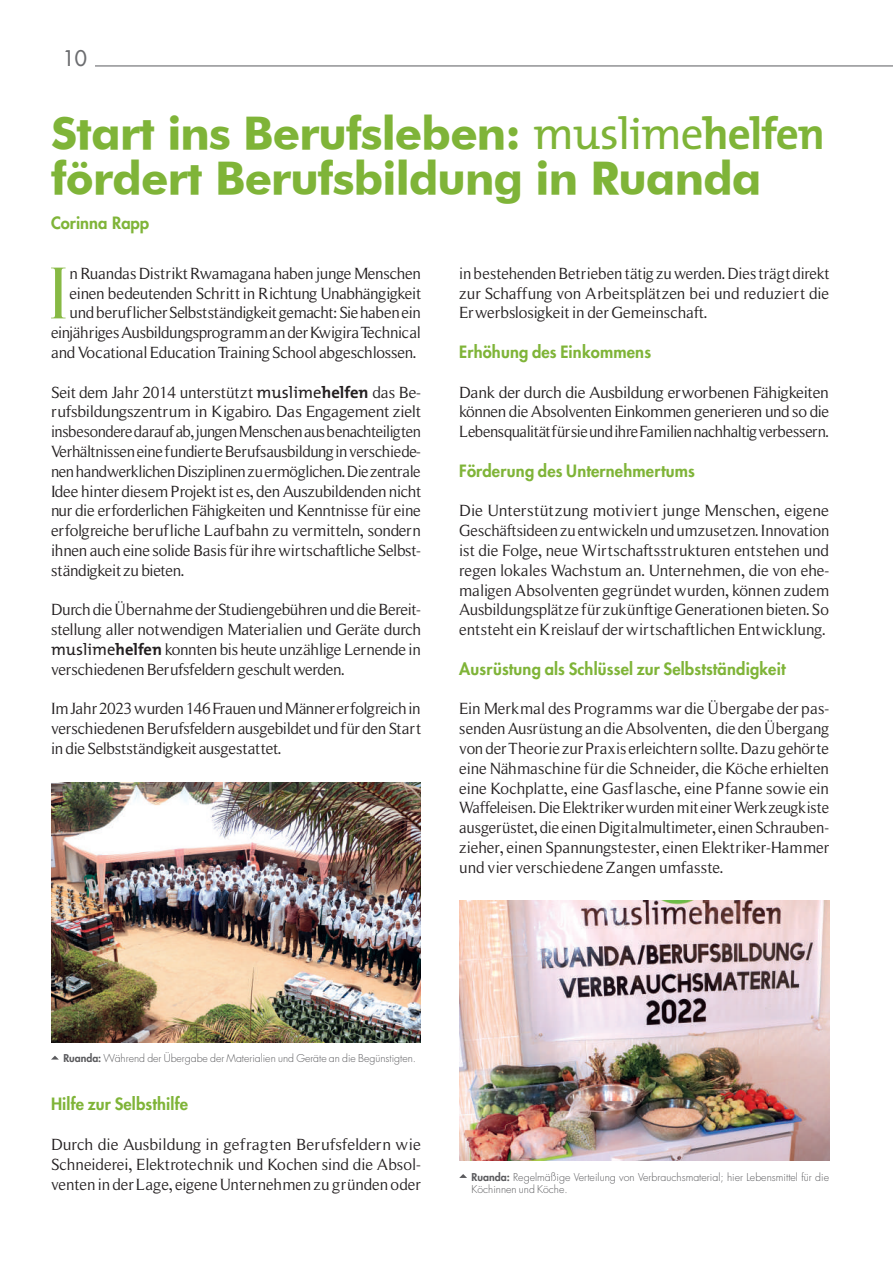
<style>
.page{position:relative;width:893px;height:1263px;background:#fff}
.page>*{position:absolute;margin:0;border:0;box-sizing:border-box;transform-origin:0 0}
.t1{font:75px "Roman Serif";color:#87b944}
.t2{font:45px/45px "Futura Md BT Bold";letter-spacing:-.02em;color:#7fb438}
.t3{font:500 21px "Futura Std";color:#6c6d70}
.t4{font:16.5px/19.8px "Roman Serif";letter-spacing:-.025em;color:#231f20;text-align:justify}
.t5{font:800 16.5px "Futura Std";letter-spacing:.01em;color:#7fb438}
.t6{font:300 10.5px/12.6px "Futura Std";color:#5a5a5d}
.s1{font-family:"T Mix"}
.s2{font-family:"T Mix";font-weight:700}
.s3{font-weight:800}
</style>
<div class="page">
<hr style="left:95px;top:65px;width:798px;height:1px;background:#6c6d70">
<img style="left:51px;top:782px;width:370px;height:260px">
<svg style="left:51px;top:1056px;width:7px;height:3px"></svg>
<img style="left:459px;top:901px;width:370px;height:259px">
<svg style="left:459px;top:1174px;width:8px;height:4px"></svg>
<hr style="left:892px;top:631px;width:1px;height:632px;background:#e7e6e3">
<p class="t3" style="left:63px;top:45px;width:26px">10</p>
<h2 class="t2" style="left:51px;top:110px;width:775px">Start ins Berufsleben: <span class="s1">muslime</span><span class="s2">helfen </span>fördert Berufsbildung in Ruanda</h2>
<p class="t5" style="left:51px;top:213px;width:100px">Corinna Rapp</p>
<p class="t4" style="left:51px;top:263px;width:372px;text-align:right">n Ruandas Distrikt Rwamagana haben junge Menschen einen bedeutenden Schritt in Richtung Unabhängigkeit und beruflicher Selbstständigkeit gemacht: Sie haben ein einjähriges Ausbildungsprogramm an der Kwigira Technical and Vocational Education Training School abgeschlossen.</p>
<p class="t4" style="left:51px;top:382px;width:372px">Seit dem Jahr 2014 unterstützt <span class="s1">muslime</span><span class="s2">helfen</span> das Be&shy;rufsbildungszentrum in Kigabiro. Das Engagement zielt insbesondere darauf ab, jungen Menschen aus benachteiligten Verhältnissen eine fundierte Berufsausbildung in verschiede&shy;nen handwerklichen Disziplinen zu ermöglichen. Die zentrale Idee hinter diesem Projekt ist es, den Auszubildenden nicht nur die erforderlichen Fähigkeiten und Kenntnisse für eine erfolgreiche berufliche Laufbahn zu vermitteln, sondern ihnen auch eine solide Basis für ihre wirtschaftliche Selbst&shy;ständigkeit zu bieten.</p>
<p class="t4" style="left:51px;top:600px;width:372px">Durch die Übernahme der Studiengebühren und die Bereit&shy;stellung aller notwendigen Materialien und Geräte durch <span class="s1">muslime</span><span class="s2">helfen</span> konnten bis heute unzählige Lernende in verschiedenen Berufsfeldern geschult werden.</p>
<p class="t4" style="left:51px;top:699px;width:371px">Im Jahr 2023 wurden 146 Frauen und Männer erfolgreich in verschiedenen Berufsfeldern ausgebildet und für den Start in die Selbstständigkeit ausgestattet.</p>
<h1 class="t1" style="left:48px;top:250px;width:23px">I</h1>
<p class="t4" style="left:459px;top:263px;width:372px">in bestehenden Betrieben tätig zu werden. Dies trägt direkt zur Schaffung von Arbeitsplätzen bei und reduziert die Erwerbslosigkeit in der Gemeinschaft.</p>
<p class="t5" style="left:459px;top:341px;width:193px">Erhöhung des Einkommens</p>
<p class="t4" style="left:459px;top:382px;width:371px">Dank der durch die Ausbildung erworbenen Fähigkeiten können die Absolventen Einkommen generieren und so die Lebensqualität für sie und ihre Familien nachhaltig verbessern.</p>
<p class="t5" style="left:459px;top:460px;width:237px">Förderung des Unternehmertums</p>
<p class="t4" style="left:459px;top:501px;width:372px">Die Unterstützung motiviert junge Menschen, eigene Geschäftsideen zu entwickeln und umzusetzen. Innovation ist die Folge, neue Wirtschaftsstrukturen entstehen und regen lokales Wachstum an. Unternehmen, die von ehe&shy;maligen Absolventen gegründet wurden, können zudem Ausbildungsplätze für zukünftige Generationen bieten. So entsteht ein Kreislauf der wirtschaftlichen Entwicklung.</p>
<p class="t5" style="left:459px;top:658px;width:328px">Ausrüstung als Schlüssel zur Selbstständigkeit</p>
<p class="t4" style="left:459px;top:699px;width:372px">Ein Merkmal des Programms war die Übergabe der pas&shy;senden Ausrüstung an die Absolventen, die den Übergang von der Theorie zur Praxis erleichtern sollte. Dazu gehörte eine Nähmaschine für die Schneider, die Köche erhielten eine Kochplatte, eine Gasflasche, eine Pfanne sowie ein Waffeleisen. Die Elektriker wurden mit einer Werkzeugkiste ausgerüstet, die einen Digitalmultimeter, einen Schrauben&shy;zieher, einen Spannungstester, einen Elektriker-Hammer und vier verschiedene Zangen umfasste.</p>
<p class="t6" style="left:63px;top:1052px;width:354px"><span class="s3">Ruanda:</span> Während der Übergabe der Materialien und Geräte an die Begünstigten.</p>
<p class="t5" style="left:51px;top:1094px;width:139px">Hilfe zur Selbsthilfe</p>
<p class="t4" style="left:51px;top:1134px;width:372px">Durch die Ausbildung in gefragten Berufsfeldern wie Schneiderei, Elektrotechnik und Kochen sind die Absol&shy;venten in der Lage, eigene Unternehmen zu gründen oder</p>
<p class="t6" style="left:472px;top:1171px;width:359px"><span class="s3">Ruanda:</span> Regelmäßige Verteilung von Verbrauchsmaterial; hier Lebensmittel für die<br>Köchinnen und Köche.</p>
</div>
